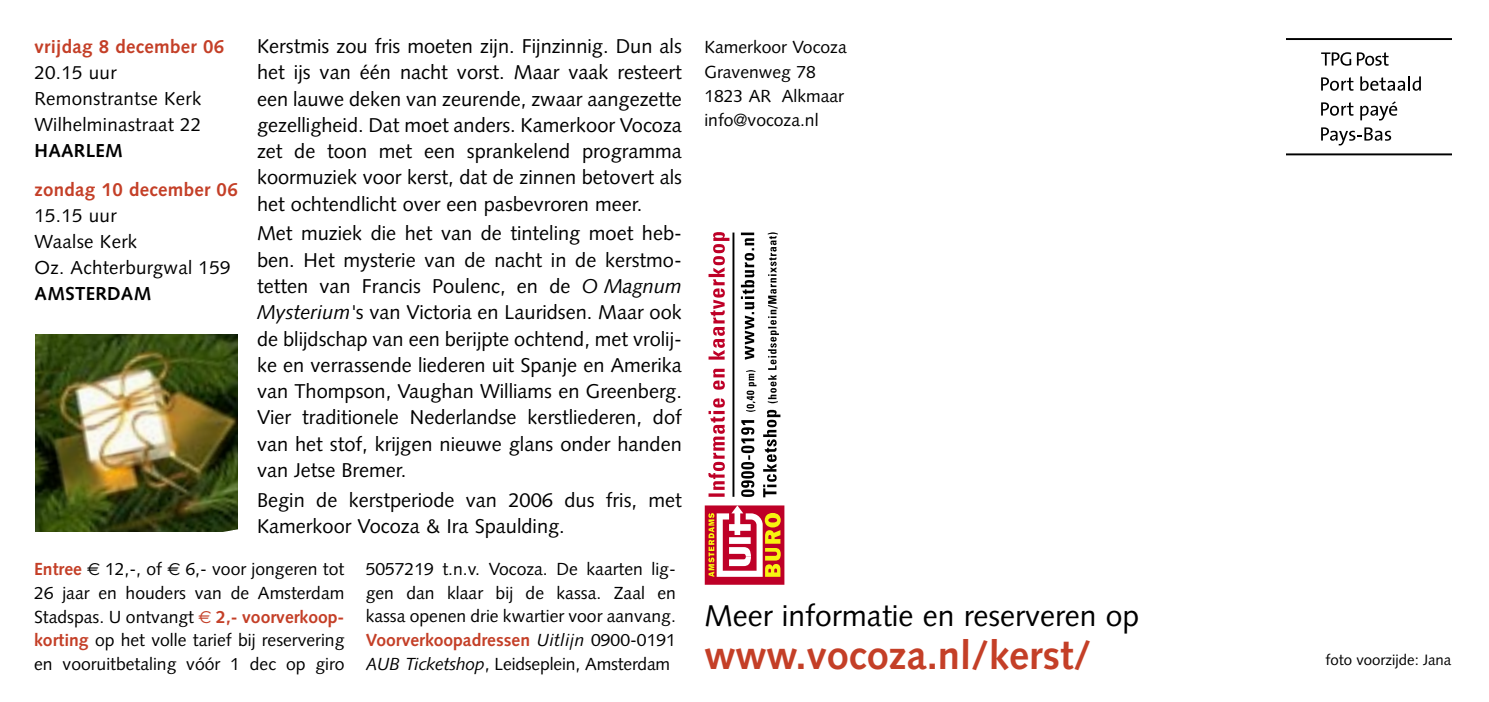
<style>
.page{position:relative;width:1489px;height:702px;background:#fff}
.page>*{position:absolute;margin:0;border:0;box-sizing:border-box;transform-origin:0 0}
.Normaal{font:700 40px "Syntax";color:#c43f27}
.Normaal-2{font:30px "Syntax";color:#000}
.Normaal-3{font:20px/26.2px "Syntax";color:#000;text-align:justify}
.Datum_en_plaats{font:18.75px/26px "Syntax";letter-spacing:.015em;color:#000}
.Datum_kleur{font:700 18.75px "Syntax";letter-spacing:.015em;color:#c43f27}
.Plaats{font:700 18.75px "Syntax";letter-spacing:.015em;color:#000}
.Normaal-4{font:17.5px/23.8px "Syntax";color:#000;text-align:justify}
.Afzenderadres{font:17.5px "Syntax";color:#000}
.t1{font:15px "Syntax";color:#000}
.s1{font-style:italic}
.s2{font-weight:700;color:#c43f27}
.s3{font-family:"Euro Sans"}
.s4{font-family:"Euro Sans";color:#c43f27}
</style>
<div class="page">
<svg style="left:1321px;top:77px;width:32px;height:14px"></svg>
<svg style="left:1360px;top:76px;width:60px;height:15px"></svg>
<svg style="left:1321px;top:102px;width:32px;height:14px"></svg>
<svg style="left:1360px;top:101px;width:36px;height:19px"></svg>
<svg style="left:1321px;top:127px;width:69px;height:18px"></svg>
<hr style="left:1286px;top:38px;width:165px;height:2px;background:#000">
<hr style="left:1286px;top:153px;width:165px;height:2px;background:#000">
<svg style="left:1321px;top:52px;width:29px;height:14px"></svg>
<svg style="left:1356px;top:52px;width:32px;height:14px"></svg>
<div style="left:704px;top:505px;width:80px;height:79px;background:#be0027"></div>
<svg style="left:708px;top:505px;width:72px;height:72px"></svg>
<svg style="left:741px;top:489px;width:13px;height:8px"></svg>
<svg style="left:741px;top:476px;width:13px;height:18px"></svg>
<svg style="left:741px;top:471px;width:13px;height:7px"></svg>
<div style="left:741px;top:462px;width:13px;height:7px;background:#000;border-radius:50%"></div>
<svg style="left:741px;top:420px;width:13px;height:47px"></svg>
<svg style="left:746px;top:392px;width:9px;height:20px"></svg>
<svg style="left:746px;top:390px;width:8px;height:5px"></svg>
<svg style="left:746px;top:370px;width:10px;height:16px"></svg>
<svg style="left:741px;top:232px;width:13px;height:127px"></svg>
<svg style="left:763px;top:410px;width:17px;height:87px"></svg>
<svg style="left:767px;top:232px;width:12px;height:171px"></svg>
<svg style="left:708px;top:232px;width:27px;height:265px"></svg>
<img style="left:35px;top:335px;width:202px;height:197px">
<p class="Datum_kleur" style="left:35px;top:36px;width:191px">vrijdag 8 december 06</p>
<p class="Datum_en_plaats" style="left:35px;top:59px;width:168px">20.15 uur<br>Remonstrantse Kerk</p>
<p class="Datum_en_plaats" style="left:35px;top:111px;width:168px">Wilhelminastraat 22</p>
<p class="Plaats" style="left:35px;top:140px;width:90px">HAARLEM</p>
<p class="Datum_kleur" style="left:35px;top:179px;width:205px">zondag 10 december 06</p>
<p class="Datum_en_plaats" style="left:35px;top:202px;width:104px">15.15 uur<br>Waalse Kerk</p>
<p class="Datum_en_plaats" style="left:35px;top:254px;width:197px">Oz. Achterburgwal 159</p>
<p class="Plaats" style="left:35px;top:283px;width:118px">AMSTERDAM</p>
<p class="Normaal-3" style="left:257px;top:33px;width:426px">Kerstmis zou fris moeten zijn. Fijnzinnig. Dun als het ijs van één nacht vorst. Maar vaak resteert een lauwe deken van zeurende, zwaar aangezette gezelligheid. Dat moet anders. Kamerkoor Vocoza zet de toon met een sprankelend programma koormuziek voor kerst, dat de zinnen betovert als het ochtendlicht over een pasbevroren meer.</p>
<p class="Normaal-3" style="left:257px;top:220px;width:426px">Met muziek die het van de tinteling moet heb&shy;ben. Het mysterie van de nacht in de kerstmo&shy;tetten van Francis Poulenc, en de <span class="s1">O Magnum Mysterium'</span>s van Victoria en Lauridsen. Maar ook de blijdschap van een berijpte ochtend, met vrolij&shy;ke en verrassende liederen uit Spanje en Amerika van Thompson, Vaughan Williams en Greenberg.<br>Vier traditionele Nederlandse kerstliederen, dof van het stof, krijgen nieuwe glans onder handen van Jetse Bremer.</p>
<p class="Normaal-3" style="left:257px;top:486px;width:426px">Begin de kerstperiode van 2006 dus fris, met<br>Kamerkoor Vocoza &amp; Ira Spaulding.</p>
<p class="Normaal-4" style="left:34px;top:557px;width:312px"><span class="s2">Entree</span> <span class="s3">€</span> 12,-, of <span class="s3">€</span> 6,- voor jongeren tot 26 jaar en houders van de Amsterdam Stadspas. U ontvangt <span class="s4">€</span> <span class="s2">2,- voorverkoop&shy;korting</span> op het volle tarief bij reservering en vooruitbetaling vóór 1 dec op giro</p>
<p class="Normaal-4" style="left:365px;top:557px;width:312px">5057219 t.n.v. Vocoza. De kaarten lig&shy;gen dan klaar bij de kassa. Zaal en kassa openen drie kwartier voor aanvang.<br><span class="s2">Voorverkoopadressen</span> <span class="s1">Uitlijn</span> 0900-0191<br><span class="s1">AUB Ticketshop</span>, Leidseplein, Amsterdam</p>
<p class="Afzenderadres" style="left:704px;top:37px;width:144px">Kamerkoor Vocoza</p>
<p class="Afzenderadres" style="left:704px;top:61px;width:113px">Gravenweg 78</p>
<p class="Afzenderadres" style="left:704px;top:86px;width:141px">1823 AR Alkmaar</p>
<p class="Afzenderadres" style="left:704px;top:110px;width:116px">info@vocoza.nl</p>
<p class="Normaal-2" style="left:704px;top:597px;width:436px">Meer informatie en reserveren op</p>
<p class="Normaal" style="left:704px;top:632px;width:388px">www.vocoza.nl/kerst/</p>
<p class="t1" style="left:1325px;top:651px;width:127px">foto voorzijde: Jana</p>
</div>
